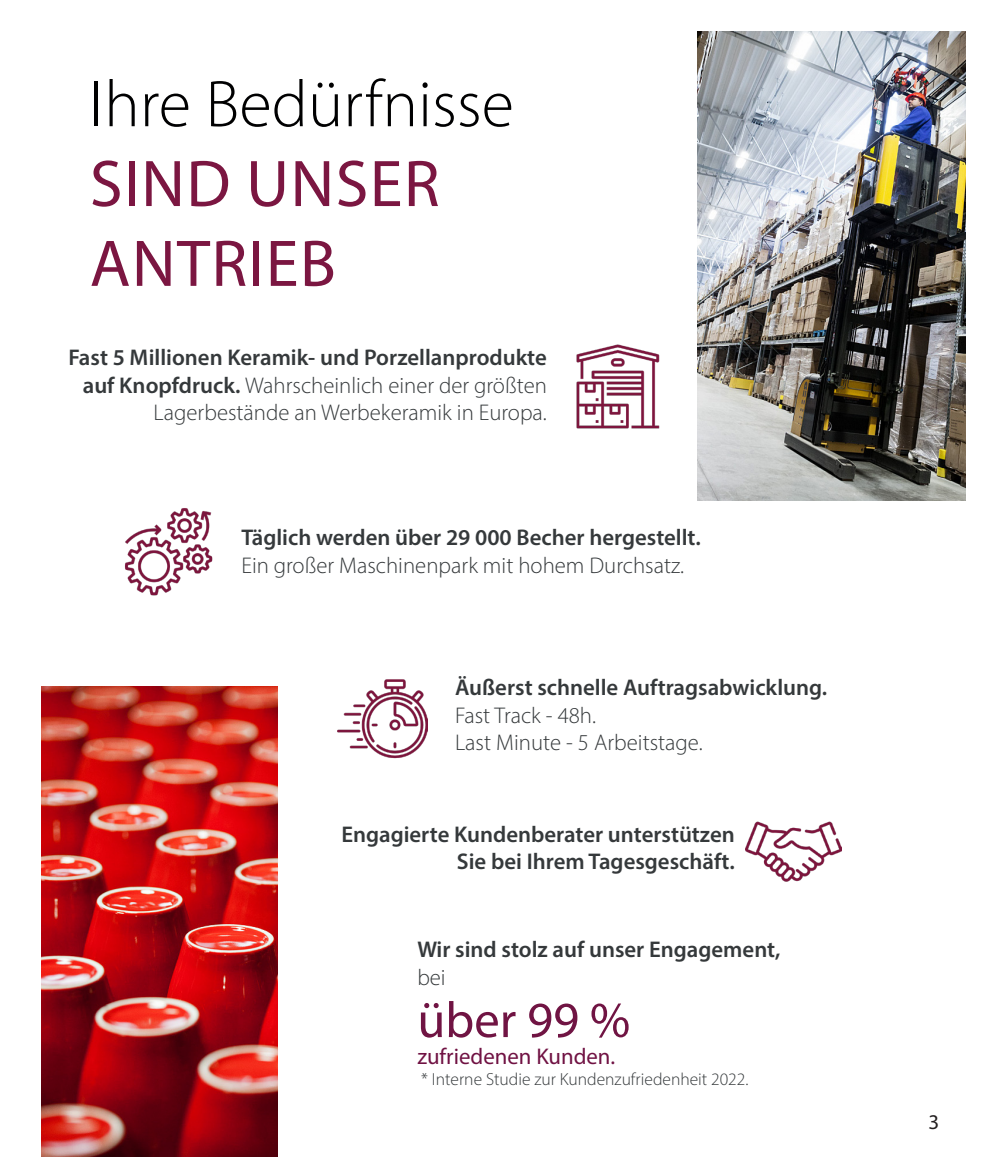
<style>
.page{position:relative;width:998px;height:1171px;background:#fff}
.page>*{position:absolute;margin:0;border:0;box-sizing:border-box;transform-origin:0 0}
.t1{font:66.5px "Myriad Pro";letter-spacing:.02em;color:#7b1641}
.t2{font:300 66.5px "Myriad Pro";color:#000001}
.t3{font:50.75px "Myriad Pro";color:#701443}
.t4{font:600 22.75px/27.3px "Myriad Pro";color:#35393b;text-align:right}
.t5{font:300 22.75px/27.3px "Myriad Pro";color:#35393b;text-align:right}
.t6{font:22.75px "Myriad Pro";color:#701243}
.t7{font:21px "Myriad Pro";color:#231f20}
.t8{font:300 17.5px "Myriad Pro";color:#35393b}
.s1{font-weight:600}
.s2{font-weight:300}
</style>
<div class="page">
<img style="left:697px;top:31px;width:268px;height:470px">
<img style="left:337px;top:679px;width:90px;height:80px">
<img style="left:745px;top:821px;width:96px;height:61px">
<img style="left:576px;top:344px;width:84px;height:85px">
<img style="left:124px;top:508px;width:89px;height:88px">
<img style="left:41px;top:686px;width:236px;height:470px">
<p class="t2" style="left:89px;top:64px;width:426px">Ihre Bedürfnisse</p>
<p class="t1" style="left:90px;top:143px;width:351px">SIND UNSER</p>
<p class="t1" style="left:90px;top:222px;width:247px">ANTRIEB</p>
<p class="t5" style="left:68px;top:344px;width:480px"><span class="s1">Fast 5 Millionen Keramik- und Porzellanprodukte auf Knopfdruck.</span> Wahrscheinlich einer der größten<br>Lagerbestände an Werbekeramik in Europa.</p>
<p class="t4" style="left:241px;top:523px;width:461px;text-align:left">Täglich werden über 29 000 Becher hergestellt.<br><span class="s2">Ein großer Maschinenpark mit hohem Durchsatz.</span></p>
<p class="t4" style="left:455px;top:673px;width:373px">Äußerst schnelle Auftragsabwicklung.</p>
<p class="t5" style="left:455px;top:701px;width:142px">Fast Track - 48h.</p>
<p class="t5" style="left:455px;top:728px;width:249px">Last Minute - 5 Arbeitstage.</p>
<p class="t4" style="left:341px;top:820px;width:395px">Engagierte Kundenberater unterstützen<br>Sie bei Ihrem Tagesgeschäft.</p>
<p class="t4" style="left:417px;top:935px;width:364px">Wir sind stolz auf unser Engagement,</p>
<p class="t5" style="left:417px;top:963px;width:30px">bei</p>
<p class="t3" style="left:417px;top:989px;width:214px">über 99 %</p>
<p class="t6" style="left:417px;top:1042px;width:199px">zufriedenen Kunden.</p>
<p class="t8" style="left:421px;top:1069px;width:328px">* Interne Studie zur Kundenzufriedenheit 2022.</p>
<p class="t7" style="left:928px;top:1108px;width:12px">3</p>
</div>
